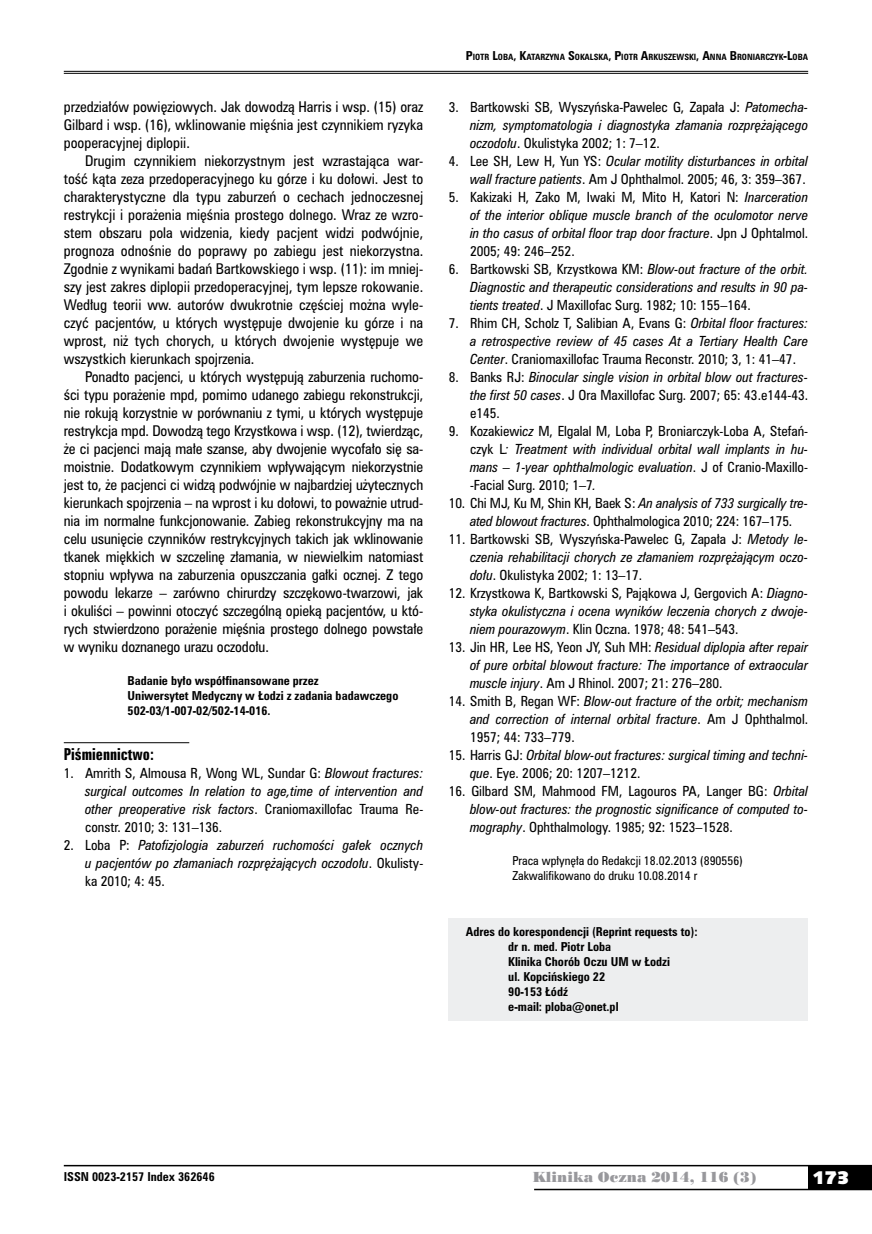
<style>
.page{position:relative;width:872px;height:1234px;background:#fff}
.page>*{position:absolute;margin:0;border:0;box-sizing:border-box;transform-origin:0 0}
.t1{font:18px "Humanst 531 U Blk PL";color:#fff}
.t2{font:15px "Zurich Bd X Cn PL";color:#000}
.t3{font:13.5px/18px "Zurich Cn PL";color:#000;text-align:justify}
.t4{font:13.5px "Poster Bodoni PL";color:#98989c}
.t5{font:italic 12.75px/18px "Zurich Cn PL";color:#000;text-align:justify}
.t6{font:12.75px/18px "Zurich Cn PL";color:#000;text-align:justify}
.t7{font:700 11.25px/15px "Zurich Cn PL";color:#000}
.t8{font:11.25px/15px "Zurich Cn PL";color:#000}
.t9{font:700 7.8px "Zurich Cn PL";color:#000}
.s1{font-style:normal}
.s2{font-size:11.25px}
.s3{font-style:italic}
</style>
<div class="page">
<div style="left:808px;top:1165px;width:64px;height:24px;background:#000"></div>
<hr style="left:64px;top:1164px;width:808px;height:2px;background:#000">
<hr style="left:534px;top:1188px;width:338px;height:1px;background:#000">
<hr style="left:64px;top:71px;width:744px;height:1px;background:#000">
<hr style="left:64px;top:73px;width:744px;height:1px;background:#000">
<hr style="left:64px;top:742px;width:125px;height:1px;background:#000">
<div style="left:449px;top:918px;width:359px;height:102px;background:#edeeef"></div>
<p class="t3" style="left:64px;top:97px;width:361px">przedziałów powięziowych. Jak dowodzą Harris i wsp. (15) oraz Gilbard i wsp. (16), wklinowanie mięśnia jest czynnikiem ryzyka pooperacyjnej diplopii.</p>
<p class="t3" style="left:64px;top:151px;width:361px;text-indent:21px">Drugim czynnikiem niekorzystnym jest wzrastająca war&shy;tość kąta zeza przedoperacyjnego ku górze i ku dołowi. Jest to charakterystyczne dla typu zaburzeń o cechach jednoczesnej restrykcji i porażenia mięśnia prostego dolnego. Wraz ze wzro&shy;stem obszaru pola widzenia, kiedy pacjent widzi podwójnie, prognoza odnośnie do poprawy po zabiegu jest niekorzystna.<br>Zgodnie z wynikami badań Bartkowskiego i wsp. (11): im mniej&shy;szy jest zakres diplopii przedoperacyjnej, tym lepsze rokowanie.<br>Według teorii ww. autorów dwukrotnie częściej można wyle&shy;czyć pacjentów, u których występuje dwojenie ku górze i na wprost, niż tych chorych, u których dwojenie występuje we wszystkich kierunkach spojrzenia.</p>
<p class="t3" style="left:64px;top:367px;width:361px;text-indent:21px">Ponadto pacjenci, u których występują zaburzenia ruchomo&shy;ści typu porażenie mpd, pomimo udanego zabiegu rekonstrukcji, nie rokują korzystnie w porównaniu z tymi, u których występuje restrykcja mpd. Dowodzą tego Krzystkowa i wsp. (12), twierdząc, że ci pacjenci mają małe szanse, aby dwojenie wycofało się sa&shy;moistnie. Dodatkowym czynnikiem wpływającym niekorzystnie jest to, że pacjenci ci widzą podwójnie w najbardziej użytecznych kierunkach spojrzenia – na wprost i ku dołowi, to poważnie utrud&shy;nia im normalne funkcjonowanie. Zabieg rekonstrukcyjny ma na celu usunięcie czynników restrykcyjnych takich jak wklinowanie tkanek miękkich w szczelinę złamania, w niewielkim natomiast stopniu wpływa na zaburzenia opuszczania gałki ocznej. Z tego powodu lekarze – zarówno chirurdzy szczękowo-twarzowi, jak i okuliści – powinni otoczyć szczególną opieką pacjentów, u któ&shy;rych stwierdzono porażenie mięśnia prostego dolnego powstałe w wyniku doznanego urazu oczodołu.</p>
<p class="t7" style="left:128px;top:673px;width:272px">Badanie było współfinansowane przez<br>Uniwersytet Medyczny w Łodzi z zadania badawczego<br>502-03/1-007-02/502-14-016.</p>
<p class="t2" style="left:64px;top:744px;width:92px">Piśmiennictwo:</p>
<p class="t5" style="left:85px;top:763px;width:340px;text-indent:-21px"><span class="s1">1. Amrith S, Almousa R, Wong WL, Sundar G:</span> Blowout fractures: surgical outcomes In relation to age,time of intervention and other preoperative risk factors<span class="s1">. Craniomaxillofac Trauma Re&shy;constr. 2010; 3: 131–136.</span></p>
<p class="t5" style="left:85px;top:835px;width:340px;text-indent:-21px"><span class="s1">2. Loba P:</span> Patofizjologia zaburzeń ruchomości gałek ocznych u pacjentów po złamaniach rozprężających oczodołu<span class="s1">. Okulisty&shy;ka 2010; 4: 45.</span></p>
<p class="t9" style="left:466px;top:52px;width:344px"><span class="s2">P</span>IOTR <span class="s2">L</span>OBA<span class="s2">, K</span>ATARZYNA <span class="s2">S</span>OKALSKA<span class="s2">, P</span>IOTR <span class="s2">A</span>RKUSZEWSKI<span class="s2">, A</span>NNA <span class="s2">B</span> RONIARCZYK<span class="s2">-L</span>OBA</p>
<p class="t5" style="left:470px;top:97px;width:340px;text-indent:-21px"><span class="s1">3. Bartkowski SB, Wyszyńska-Pawelec G, Zapała J:</span> Patomecha&shy;nizm, symptomatologia i diagnostyka złamania rozprężającego oczodołu<span class="s1">. Okulistyka 2002; 1: 7–12.</span></p>
<p class="t5" style="left:449px;top:151px;width:361px;text-align:right"><span class="s1">4. Lee SH, Lew H, Yun YS:</span> Ocular motility disturbances in orbital wall fracture patients<span class="s1">. Am J Ophthalmol. 2005; 46, 3: 359–367.</span></p>
<p class="t5" style="left:470px;top:187px;width:340px;text-indent:-21px"><span class="s1">5. Kakizaki H, Zako M, Iwaki M, Mito H, Katori N:</span> Inarceration of the interior oblique muscle branch of the oculomotor nerve in tho casus of orbital floor trap door fracture<span class="s1">. Jpn J Ophtalmol.<br>2005; 49: 246–252.</span></p>
<p class="t5" style="left:470px;top:259px;width:340px;text-indent:-21px"><span class="s1">6. Bartkowski SB, Krzystkowa KM:</span> Blow-out fracture of the orbit.<br>Diagnostic and therapeutic considerations and results in 90 pa&shy;tients treated<span class="s1">. J Maxillofac Surg. 1982; 10: 155–164.</span></p>
<p class="t6" style="left:470px;top:314px;width:340px;text-indent:-21px">7. Rhim CH, Scholz T, Salibian A, Evans G: <span class="s3">Orbital floor fractures: a retrospective review of 45 cases At a Tertiary Health Care Center</span>. Craniomaxillofac Trauma Reconstr. 2010; 3, 1: 41–47.</p>
<p class="t5" style="left:470px;top:368px;width:340px;text-indent:-21px"><span class="s1">8. Banks RJ:</span> Binocular single vision in orbital blow out fractures&shy;the first 50 cases<span class="s1">. J Ora Maxillofac Surg. 2007; 65: 43.e144-43. e145.</span></p>
<p class="t6" style="left:470px;top:422px;width:340px;text-indent:-21px">9. Kozakiewi<span class="s3">cz</span> M, Elgalal M, Loba P, Broniarczyk-Loba A, Stefań&shy;czyk L<span class="s3">: Treatment with individual orbital wall implants in hu&shy;mans – 1-year ophthalmologic evaluation</span>. J of Cranio-Maxillo--Facial Surg. 2010; 1–7<span class="s3">.</span></p>
<p class="t6" style="left:449px;top:494px;width:361px;text-align:center">10. Chi MJ, Ku M, Shin KH, Baek S: <span class="s3">An analysis of 733 surgically tre&shy;ated blowout fractures</span>. Ophthalmologica 2010; 224: 167–175.</p>
<p class="t5" style="left:470px;top:530px;width:340px;text-indent:-21px"><span class="s1">11. Bartkowski SB, Wyszyńska-Pawelec G, Zapała J:</span> Metody le&shy;czenia rehabilitacji chorych ze złamaniem rozprężającym oczo&shy;dołu<span class="s1">. Okulistyka 2002; 1: 13–17.</span></p>
<p class="t6" style="left:470px;top:584px;width:340px;text-indent:-21px">12. Krzystkowa K, Bartkowski S, Pająkowa J, Gergovich A: <span class="s3">Diagno&shy;styka okulistyczna i ocena wyników leczenia chorych z dwoje&shy;niem pourazowym</span>. Klin Oczna. 1978; 48: 541–543.</p>
<p class="t5" style="left:470px;top:638px;width:340px;text-indent:-21px"><span class="s1">13. Jin HR, Lee HS, Yeon JY, Suh MH:</span> Residual diplopia after repair of pure orbital blowout fracture: The importance of extraocular muscle injury<span class="s1">. Am J Rhinol. 2007; 21: 276–280.</span></p>
<p class="t5" style="left:470px;top:692px;width:340px;text-indent:-21px"><span class="s1">14. Smith B, Regan WF:</span> Blow-out fracture of the orbit; mechanism and correction of internal orbital fracture<span class="s1">. Am J Ophthalmol.<br>1957; 44: 733–779.</span></p>
<p class="t5" style="left:470px;top:746px;width:340px;text-indent:-21px"><span class="s1">15. Harris GJ:</span> Orbital blow-out fractures: surgical timing and techni&shy;que<span class="s1">. Eye. 2006; 20: 1207–1212.</span></p>
<p class="t6" style="left:470px;top:782px;width:340px;text-indent:-21px">16. Gilbard SM, Mahmood FM, Lagouros PA, Langer BG: <span class="s3">Orbital blow-out fractures: the prognostic significance of computed to&shy;mography</span>. Ophthalmology. 1985; 92: 1523–1528.</p>
<p class="t8" style="left:512px;top:853px;width:232px">Praca wpłynęła do Redakcji 18.02.2013 (890556)<br>Zakwalifikowano do druku 10.08.2014 r</p>
<p class="t7" style="left:508px;top:923px;width:191px;text-indent:-43px">Adres do korespondencji (Reprint requests to): dr n. med. Piotr Loba<br>Klinika Chorób Oczu UM w Łodzi<br>ul. Kopcińskiego 22<br>90-153 Łódź<br>e-mail: ploba@onet.pl</p>
<p class="t7" style="left:64px;top:1168px;width:152px">ISSN 0023-2157 Index 362646</p>
<p class="t4" style="left:532px;top:1168px;width:225px">Klinika Oczna 2014, 116 (3)</p>
<h1 class="t1" style="left:812px;top:1165px;width:38px">173</h1>
</div>
